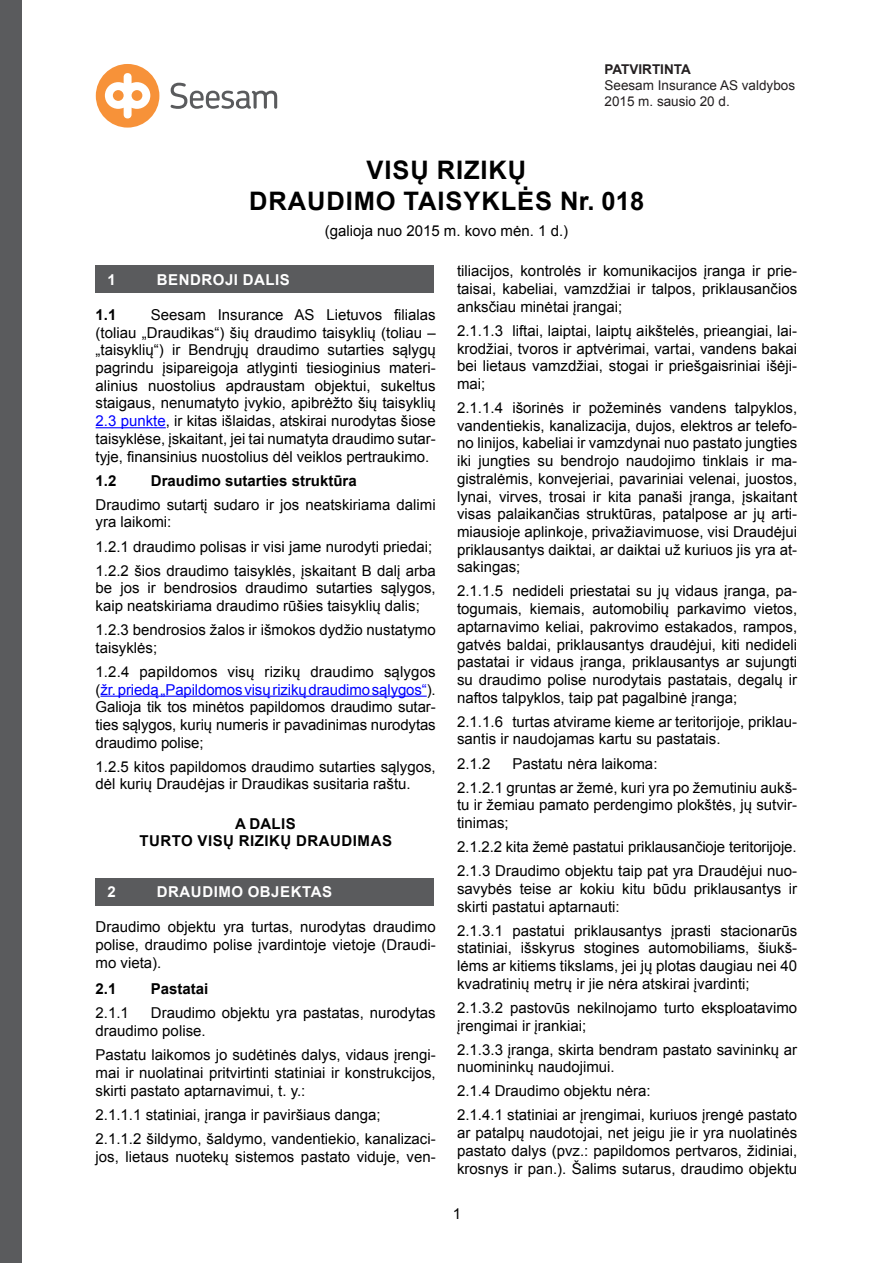
<style>
.page{position:relative;width:893px;height:1263px;background:#fff}
.page>*{position:absolute;margin:0;border:0;box-sizing:border-box;transform-origin:0 0}
.t1{font:700 25.5px/30.6px "Arial";letter-spacing:.035em;color:#000;text-align:center}
.t2{font:15px/17.7px "Arial";color:#000}
.t3{font:700 15px "Arial";color:#000}
.t4{font:700 15px "Arial";letter-spacing:.035em;color:#fff}
.t5{font:700 15px "Arial";letter-spacing:.035em;color:#000}
.t6{font:13.5px/16.2px "Arial";color:#231f20}
.t7{font:700 13.5px "Arial";letter-spacing:-.035em;color:#231f20}
.s1{color:#00f}
</style>
<div class="page">
<div style="left:0;top:0;width:21px;height:1263px;background:#5a5b5d"></div>
<svg style="left:171px;top:83px;width:106px;height:26px"></svg>
<div style="left:96px;top:64px;width:63px;height:64px;background:#f79239;border-radius:50%"></div>
<svg style="left:105px;top:72px;width:45px;height:48px"></svg>
<div style="left:132px;top:90px;width:10px;height:11px;background:#f79239;border-radius:50%"></div>
<div style="left:113px;top:90px;width:11px;height:11px;background:#f79239;border-radius:50%"></div>
<hr style="left:96px;top:427px;width:70px;height:1px;background:#00f">
<hr style="left:100px;top:696px;width:327px;height:1px;background:#00f">
<div style="left:96px;top:265px;width:338px;height:28px;background:#5a5b5d"></div>
<div style="left:96px;top:878px;width:338px;height:28px;background:#5a5b5d"></div>
<p class="t7" style="left:604px;top:59px;width:41px">PATVIRTI</p>
<p class="t7" style="left:664px;top:59px;width:28px">NTA</p>
<p class="t6" style="left:604px;top:77px;width:192px">Seesam Insurance AS valdybos<br>2015 m. sausio 20 d.</p>
<h1 class="t1" style="left:249px;top:155px;width:396px">Visų rizikų<br>DRAUDIMO taisyklės Nr. 018</h1>
<p class="t2" style="left:325px;top:222px;width:245px">(galioja nuo 2015 m. kovo mėn. 1 d.)</p>
<p class="t4" style="left:108px;top:269px;width:10px">1</p>
<p class="t4" style="left:157px;top:269px;width:118px">BENDROJI DALIS</p>
<p class="t3" style="left:96px;top:304px;width:22px">1.1</p>
<p class="t2" style="left:96px;top:306px;width:342px;text-align:justify;text-indent:55px">Seesam Insurance AS Lietuvos filialas (toliau „Draudikas“) šių draudimo taisyklių (toliau – „taisyklių“) ir Bendrųjų draudimo sutarties sąlygų pagrindu įsipareigoja atlyginti tiesioginius materi&shy;alinius nuostolius apdraustam objektui, sukeltus staigaus, nenumatyto įvykio, apibrėžto šių taisyklių <span class="s1">2.3 punkte</span>, ir kitas išlaidas, atskirai nurodytas šiose taisyklėse, įskaitant, jei tai numatyta draudimo sutar&shy;tyje, finansinius nuostolius dėl veiklos pertraukimo.</p>
<p class="t3" style="left:96px;top:470px;width:22px">1.2</p>
<p class="t3" style="left:151px;top:470px;width:207px">Draudimo sutarties struktūra</p>
<p class="t2" style="left:96px;top:495px;width:342px">Draudimo sutartį sudaro ir jos neatskiriama dalimi yra laikomi:</p>
<p class="t2" style="left:96px;top:534px;width:342px;line-height:24px">1.2.1 draudimo polisas ir visi jame nurodyti priedai;<br>1.2.2 šios draudimo taisyklės, įskaitant B dalį arba</p>
<p class="t2" style="left:96px;top:579px;width:342px">be jos ir bendrosios draudimo sutarties sąlygos, kaip neatskiriama draudimo rūšies taisyklių dalis;</p>
<p class="t2" style="left:96px;top:621px;width:342px">1.2.3 bendrosios žalos ir išmokos dydžio nustatymo taisyklės;</p>
<p class="t2" style="left:96px;top:663px;width:342px;text-align:justify">1.2.4 papildomos visų rizikų draudimo sąlygos (<span class="s1">žr. priedą „Papildomos visų rizikų draudimo sąlygos“</span>).<br>Galioja tik tos minėtos papildomos draudimo sutar&shy;ties sąlygos, kurių numeris ir pavadinimas nurodytas draudimo polise;</p>
<p class="t2" style="left:96px;top:757px;width:342px">1.2.5 kitos papildomos draudimo sutarties sąlygos, dėl kurių Draudėjas ir Draudikas susitaria raštu.</p>
<p class="t3" style="left:235px;top:813px;width:45px">A DALIS</p>
<p class="t3" style="left:139px;top:830px;width:78px">TURTO VISŲ</p>
<p class="t3" style="left:239px;top:830px;width:10px">RIZIKŲ</p>
<p class="t5" style="left:296px;top:830px;width:96px">DRAUDIMAS</p>
<p class="t4" style="left:108px;top:881px;width:10px">2</p>
<p class="t4" style="left:157px;top:881px;width:175px">DRAUDIMO OBJEKTAS</p>
<p class="t2" style="left:96px;top:918px;width:342px;text-align:justify">Draudimo objektu yra turtas, nurodytas draudimo polise, draudimo polise įvardintoje vietoje (Draudi&shy;mo vieta).</p>
<p class="t3" style="left:96px;top:978px;width:22px">2.1</p>
<p class="t3" style="left:151px;top:978px;width:59px">Pastatai</p>
<p class="t2" style="left:96px;top:1004px;width:35px">2.1.1</p>
<p class="t2" style="left:96px;top:1004px;width:342px;text-indent:55px">Draudimo objektu yra pastatas, nurodytas draudimo polise.</p>
<p class="t2" style="left:96px;top:1046px;width:342px;text-align:justify">Pastatu laikomos jo sudėtinės dalys, vidaus įrengi&shy;mai ir nuolatinai pritvirtinti statiniai ir konstrukcijos, skirti pastato aptarnavimui, t. y.:</p>
<p class="t2" style="left:96px;top:1102px;width:342px;line-height:24px">2.1.1.1 statiniai, įranga ir paviršiaus danga;<br>2.1.1.2 šildymo, šaldymo, vandentiekio, kanalizaci-</p>
<p class="t2" style="left:96px;top:1147px;width:342px">jos, lietaus nuotekų sistemos pastato viduje, ven-</p>
<p class="t2" style="left:457px;top:262px;width:342px;text-align:justify">tiliacijos, kontrolės ir komunikacijos įranga ir prie&shy;taisai, kabeliai, vamzdžiai ir talpos, priklausančios anksčiau minėtai įrangai;</p>
<p class="t2" style="left:457px;top:322px;width:342px;text-align:justify">2.1.1.3 liftai, laiptai, laiptų aikštelės, prieangiai, lai&shy;krodžiai, tvoros ir aptvėrimai, vartai, vandens bakai bei lietaus vamzdžiai, stogai ir priešgaisriniai išėji&shy;mai;</p>
<p class="t2" style="left:457px;top:399px;width:342px;text-align:justify">2.1.1.4 išorinės ir požeminės vandens talpyklos, vandentiekis, kanalizacija, dujos, elektros ar telefo&shy;no linijos, kabeliai ir vamzdynai nuo pastato jungties iki jungties su bendrojo naudojimo tinklais ir ma&shy;gistralėmis, konvejeriai, pavariniai velenai, juostos, lynai, virves, trosai ir kita panaši įranga, įskaitant visas palaikančias struktūras, patalpose ar jų arti&shy;miausioje aplinkoje, privažiavimuose, visi Draudėjui priklausantys daiktai, ar daiktai už kuriuos jis yra at&shy;sakingas;</p>
<p class="t2" style="left:457px;top:582px;width:342px;text-align:justify">2.1.1.5 nedideli priestatai su jų vidaus įranga, pa&shy;togumais, kiemais, automobilių parkavimo vietos, aptarnavimo keliai, pakrovimo estakados, rampos, gatvės baldai, priklausantys draudėjui, kiti nedideli pastatai ir vidaus įranga, priklausantys ar sujungti su draudimo polise nurodytais pastatais, degalų ir naftos talpyklos, taip pat pagalbinė įranga;</p>
<p class="t2" style="left:457px;top:712px;width:342px">2.1.1.6 turtas atvirame kieme ar teritorijoje, priklau&shy;santis ir naudojamas kartu su pastatais.</p>
<p class="t2" style="left:457px;top:754px;width:35px">2.1.2</p>
<p class="t2" style="left:457px;top:751px;width:342px;line-height:24.2px;text-indent:55px">Pastatu nėra laikoma:<br>2.1.2.1 gruntas ar žemė, kuri yra po žemutiniu aukš-</p>
<p class="t2" style="left:457px;top:796px;width:342px">tu ir žemiau pamato perdengimo plokštės, jų sutvir&shy;tinimas;</p>
<p class="t2" style="left:457px;top:835px;width:342px;line-height:24px">2.1.2.2 kita žemė pastatui priklausančioje teritorijoje.<br>2.1.3 Draudimo objektu taip pat yra Draudėjui nuo-</p>
<p class="t2" style="left:457px;top:880px;width:342px">savybės teise ar kokiu kitu būdu priklausantys ir skirti pastatui aptarnauti:</p>
<p class="t2" style="left:457px;top:921px;width:342px;text-align:justify">2.1.3.1 pastatui priklausantys įprasti stacionarūs statiniai, išskyrus stogines automobiliams, šiukš&shy;lėms ar kitiems tikslams, jei jų plotas daugiau nei 40 kvadratinių metrų ir jie nėra atskirai įvardinti;</p>
<p class="t2" style="left:457px;top:998px;width:342px">2.1.3.2 pastovūs nekilnojamo turto eksploatavimo įrengimai ir įrankiai;</p>
<p class="t2" style="left:457px;top:1040px;width:342px">2.1.3.3 įranga, skirta bendram pastato savininkų ar nuomininkų naudojimui.</p>
<p class="t2" style="left:457px;top:1079px;width:342px;line-height:24px">2.1.4 Draudimo objektu nėra:<br>2.1.4.1 statiniai ar įrengimai, kuriuos įrengė pastato</p>
<p class="t2" style="left:457px;top:1124px;width:342px;text-align:justify">ar patalpų naudotojai, net jeigu jie ir yra nuolatinės pastato dalys (pvz.: papildomos pertvaros, židiniai, krosnys ir pan.). Šalims sutarus, draudimo objektu</p>
<p class="t2" style="left:453px;top:1205px;width:10px">1</p>
</div>
